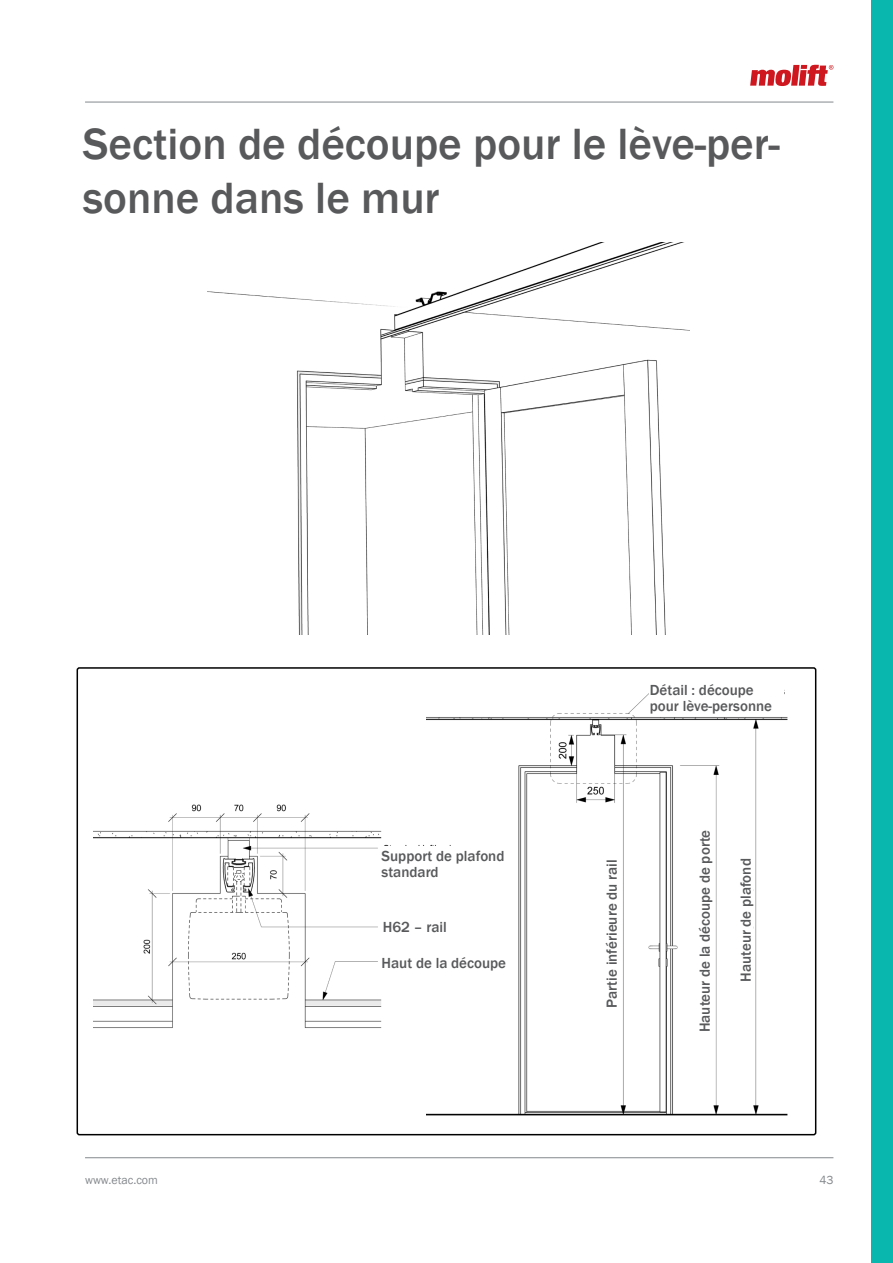
<style>
.page{position:relative;width:893px;height:1263px;background:#fff}
.page>*{position:absolute;margin:0;border:0;box-sizing:border-box;transform-origin:0 0}
.t1{font:500 45px/54px "Franklin Gothic";color:#58595b}
.t2{font:500 15px/16.5px "Franklin Gothic";color:#58595b}
.t3{font:12px "Franklin Gothic";color:#84888c}
</style>
<div class="page">
<hr style="left:85px;top:102px;width:748px;height:1px;background:#84888c">
<hr style="left:85px;top:1157px;width:748px;height:1px;background:#84888c">
<div style="left:872px;top:0;width:21px;height:1263px;background:#09b7af"></div>
<img style="left:208px;top:242px;width:482px;height:392px">
<div style="left:77px;top:667px;width:739px;height:468px;border:2px solid #000;border-radius:2px"></div>
<img style="left:427px;top:690px;width:361px;height:426px">
<img style="left:94px;top:804px;width:374px;height:258px">
<svg style="left:750px;top:65px;width:83px;height:21px"></svg>
<div style="left:738px;top:838px;width:15px;height:144px;background:#fff"></div>
<div style="left:604px;top:838px;width:15px;height:170px;background:#fff"></div>
<div style="left:697px;top:811px;width:15px;height:221px;background:#fff"></div>
<div style="left:650px;top:680px;width:134px;height:36px;background:#fff"></div>
<div style="left:382px;top:846px;width:125px;height:35px;background:#fff"></div>
<div style="left:382px;top:951px;width:125px;height:23px;background:#fff"></div>
<div style="left:383px;top:917px;width:91px;height:19px;background:#fff"></div>
<h1 class="t1" style="left:83px;top:118px;width:698px">Section de découpe pour le lève-per&shy;sonne dans le mur</h1>
<p class="t2" style="left:382px;top:847px;width:124px">Support de plafond standard</p>
<p class="t2" style="left:383px;top:919px;width:65px">H62 – rail</p>
<p class="t2" style="left:382px;top:955px;width:126px">Haut de la découpe</p>
<p class="t2" style="left:650px;top:682px;width:124px">Détail : découpe pour lève-personne</p>
<p class="t2" style="left:604px;top:1008px;width:150px;rotate:-90deg">Partie inférieure du rail</p>
<p class="t2" style="left:697px;top:1032px;width:204px;rotate:-90deg">Hauteur de la découpe de porte</p>
<p class="t2" style="left:738px;top:982px;width:125px;rotate:-90deg">Hauteur de plafond</p>
<p class="t3" style="left:85px;top:1173px;width:74px">www.etac.com</p>
<p class="t3" style="left:819px;top:1173px;width:16px">43</p>
</div>
